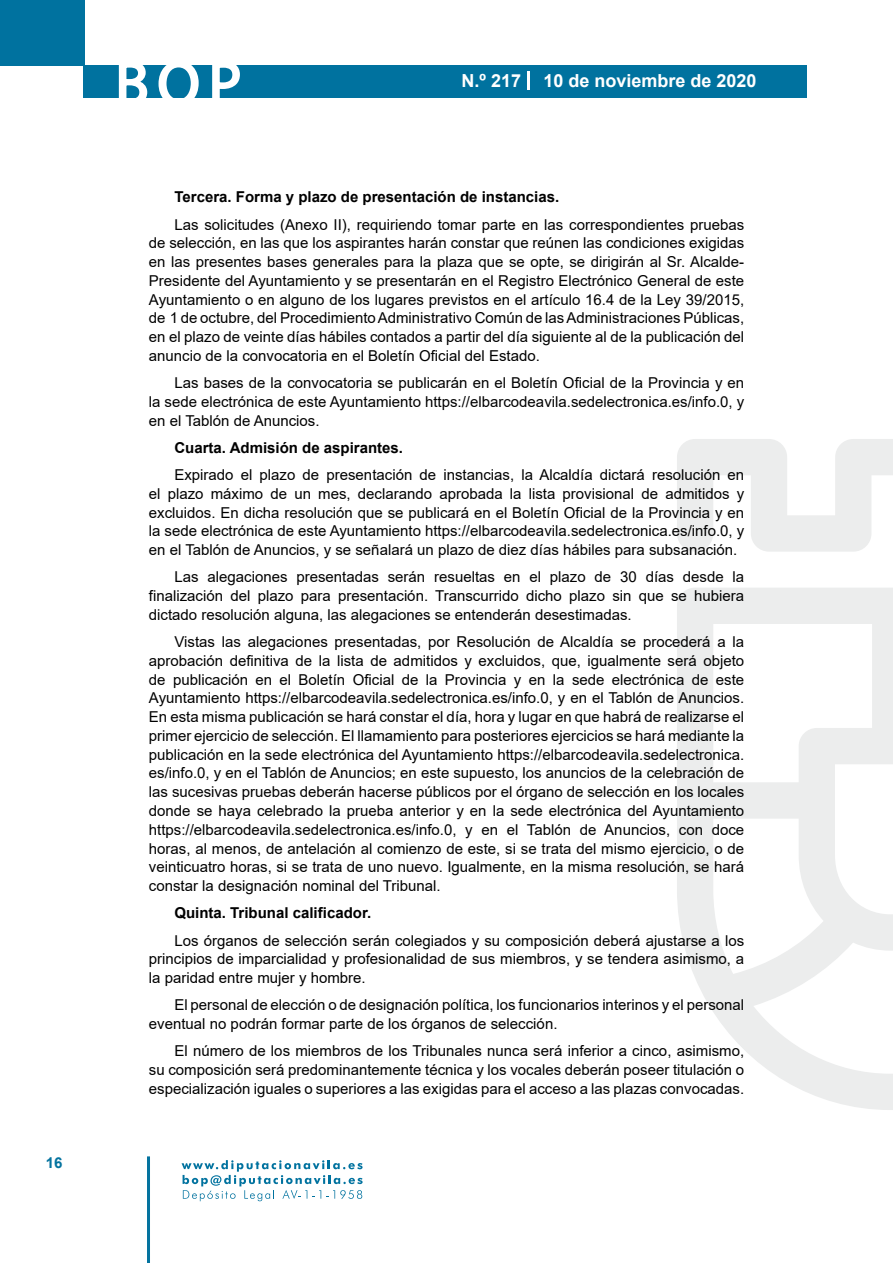
<style>
.page{position:relative;width:893px;height:1263px;background:#fff}
.page>*{position:absolute;margin:0;border:0;box-sizing:border-box;transform-origin:0 0}
.t1{font:500 61.5px "Avant Garde";color:#fff}
.t2{font:700 18px "Arial";color:#fff}
.t3{font:15px/18.8px "Arial";color:#000;text-align:justify}
.t4{font:700 15px "Arial";color:#000}
.t5{font:700 15px "Arial";color:#04739f}
</style>
<div class="page">
<div style="left:0;top:0;width:85px;height:65px;background:#00729f"></div>
<div style="left:84px;top:65px;width:723px;height:33px;background:#00729f"></div>
<svg style="left:118px;top:65px;width:30px;height:33px"></svg>
<svg style="left:158px;top:65px;width:41px;height:33px"></svg>
<svg style="left:212px;top:65px;width:28px;height:33px"></svg>
<svg style="left:182px;top:1160px;width:181px;height:41px"></svg>
<hr style="left:147px;top:1156px;width:3px;height:107px;background:#04739f">
<svg style="left:528px;top:71px;width:2px;height:19px"></svg>
<svg style="left:677px;top:439px;width:216px;height:671px"></svg>
<p class="t5" style="left:46px;top:1152px;width:18px">16</p>
<h1 class="t1" style="left:115px;top:46px;width:128px">BOP</h1>
<p class="t2" style="left:462px;top:68px;width:296px">N.º 217 10 de noviembre de 2020</p>
<p class="t4" style="left:174px;top:187px;width:386px">Tercera. Forma y plazo de presentación de instancias.</p>
<p class="t3" style="left:149px;top:215px;width:597px;text-indent:26px">Las solicitudes (Anexo II), requiriendo tomar parte en las correspondientes pruebas de selección, en las que los aspirantes harán constar que reúnen las condiciones exigidas en las presentes bases generales para la plaza que se opte, se dirigirán al Sr. Alcalde-Presidente del Ayuntamiento y se presentarán en el Registro Electrónico General de este Ayuntamiento o en alguno de los lugares previstos en el artículo 16.4 de la Ley 39/2015, de 1 de octubre, del Procedimiento Administrativo Común de las Administraciones Públicas, en el plazo de veinte días hábiles contados a partir del día siguiente al de la publicación del anuncio de la convocatoria en el Boletín Oficial del Estado.</p>
<p class="t3" style="left:149px;top:373px;width:597px;text-indent:26px">Las bases de la convocatoria se publicarán en el Boletín Oficial de la Provincia y en la sede electrónica de este Ayuntamiento https://elbarcodeavila.sedelectronica.es/info.0, y en el Tablón de Anuncios.</p>
<p class="t4" style="left:174px;top:437px;width:230px">Cuarta. Admisión de aspirantes.</p>
<p class="t3" style="left:149px;top:465px;width:597px;text-indent:26px">Expirado el plazo de presentación de instancias, la Alcaldía dictará resolución en el plazo máximo de un mes, declarando aprobada la lista provisional de admitidos y excluidos. En dicha resolución que se publicará en el Boletín Oficial de la Provincia y en la sede electrónica de este Ayuntamiento https://elbarcodeavila.sedelectronica.es/info.0, y en el Tablón de Anuncios, y se señalará un plazo de diez días hábiles para subsanación.</p>
<p class="t3" style="left:149px;top:568px;width:597px;text-indent:26px">Las alegaciones presentadas serán resueltas en el plazo de 30 días desde la finalización del plazo para presentación. Transcurrido dicho plazo sin que se hubiera dictado resolución alguna, las alegaciones se entenderán desestimadas.</p>
<p class="t3" style="left:149px;top:632px;width:597px;text-indent:26px">Vistas las alegaciones presentadas, por Resolución de Alcaldía se procederá a la aprobación definitiva de la lista de admitidos y excluidos, que, igualmente será objeto de publicación en el Boletín Oficial de la Provincia y en la sede electrónica de este Ayuntamiento https://elbarcodeavila.sedelectronica.es/info.0, y en el Tablón de Anuncios.<br>En esta misma publicación se hará constar el día, hora y lugar en que habrá de realizarse el primer ejercicio de selección. El llamamiento para posteriores ejercicios se hará mediante la publicación en la sede electrónica del Ayuntamiento https://elbarcodeavila.sedelectronica. es/info.0, y en el Tablón de Anuncios; en este supuesto, los anuncios de la celebración de las sucesivas pruebas deberán hacerse públicos por el órgano de selección en los locales donde se haya celebrado la prueba anterior y en la sede electrónica del Ayuntamiento https://elbarcodeavila.sedelectronica.es/info.0, y en el Tablón de Anuncios, con doce horas, al menos, de antelación al comienzo de este, si se trata del mismo ejercicio, o de veinticuatro horas, si se trata de uno nuevo. Igualmente, en la misma resolución, se hará constar la designación nominal del Tribunal.</p>
<p class="t4" style="left:174px;top:902px;width:198px">Quinta. Tribunal calificador.</p>
<p class="t3" style="left:149px;top:931px;width:597px;text-indent:26px">Los órganos de selección serán colegiados y su composición deberá ajustarse a los principios de imparcialidad y profesionalidad de sus miembros, y se tendera asimismo, a la paridad entre mujer y hombre.</p>
<p class="t3" style="left:149px;top:995px;width:597px;text-indent:26px">El personal de elección o de designación política, los funcionarios interinos y el personal eventual no podrán formar parte de los órganos de selección.</p>
<p class="t3" style="left:149px;top:1041px;width:597px;text-indent:26px">El número de los miembros de los Tribunales nunca será inferior a cinco, asimismo, su composición será predominantemente técnica y los vocales deberán poseer titulación o especialización iguales o superiores a las exigidas para el acceso a las plazas convocadas.</p>
</div>
